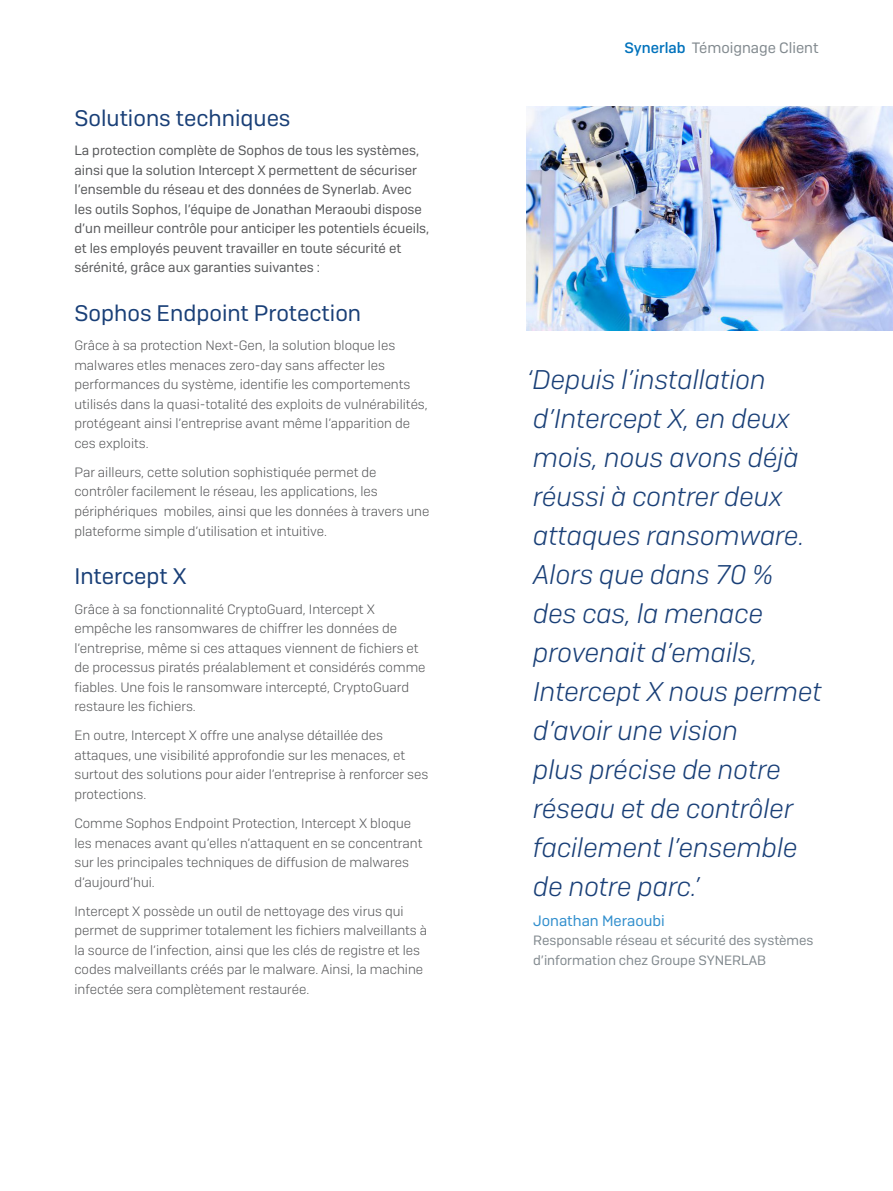
<style>
.page{position:relative;width:893px;height:1191px;background:#fff}
.page>*{position:absolute;margin:0;border:0;box-sizing:border-box;transform-origin:0 0}
.Qoute{font:italic 300 27px/39px "Sophos Sans";color:#193f77}
.Subheading_1{font:22.5px "Sophos Sans";color:#193f77}
.Page_Header{font:15px "Sophos Sans";color:#81898e}
.Acreditation{font:15px "Sophos Sans";color:#308ecd}
.Body_Copy{font:300 13.5px/19.5px "Sophos Sans";color:#57585a}
.Body_Copy-2{font:13.5px/19.5px "Sophos Sans";color:#57585a}
.Job_Title{font:13.5px/19.5px "Sophos Sans";color:#81898e}
.s1{font-weight:500;color:#0072bc}
</style>
<div class="page">
<img style="left:527px;top:106px;width:366px;height:225px">
<p class="Subheading_1" style="left:74px;top:105px;width:218px">Solutions techniques</p>
<p class="Body_Copy-2" style="left:74px;top:140px;width:357px">La protection complète de Sophos de tous les systèmes, ainsi que la solution Intercept X permettent de sécuriser l’ensemble du réseau et des données de Synerlab. Avec les outils Sophos, l’équipe de Jonathan Meraoubi dispose d’un meilleur contrôle pour anticiper les potentiels écueils, et les employés peuvent travailler en toute sécurité et sérénité, grâce aux garanties suivantes :</p>
<p class="Subheading_1" style="left:74px;top:300px;width:288px">Sophos Endpoint Protection</p>
<p class="Body_Copy" style="left:74px;top:335px;width:355px">Grâce à sa protection Next-Gen, la solution bloque les malwares etles menaces zero-day sans affecter les performances du système, identifie les comportements utilisés dans la quasi-totalité des exploits de vulnérabilités, protégeant ainsi l’entreprise avant même l’apparition de ces exploits.</p>
<p class="Body_Copy" style="left:74px;top:462px;width:357px">Par ailleurs, cette solution sophistiquée permet de contrôler facilement le réseau, les applications, les périphériques mobiles, ainsi que les données à travers une plateforme simple d’utilisation et intuitive.</p>
<p class="Subheading_1" style="left:74px;top:563px;width:114px">Intercept X</p>
<p class="Body_Copy" style="left:74px;top:599px;width:353px">Grâce à sa fonctionnalité CryptoGuard, Intercept X empêche les ransomwares de chiffrer les données de l’entreprise, même si ces attaques viennent de fichiers et de processus piratés préalablement et considérés comme fiables. Une fois le ransomware intercepté, CryptoGuard restaure les fichiers.</p>
<p class="Body_Copy" style="left:74px;top:725px;width:355px">En outre, Intercept X offre une analyse détaillée des attaques, une visibilité approfondie sur les menaces, et surtout des solutions pour aider l’entreprise à renforcer ses protections.</p>
<p class="Body_Copy" style="left:74px;top:813px;width:350px">Comme Sophos Endpoint Protection, Intercept X bloque les menaces avant qu’elles n’attaquent en se concentrant sur les principales techniques de diffusion de malwares d’aujourd’hui.</p>
<p class="Body_Copy" style="left:74px;top:901px;width:354px">Intercept X possède un outil de nettoyage des virus qui permet de supprimer totalement les fichiers malveillants à la source de l’infection, ainsi que les clés de registre et les codes malveillants créés par le malware. Ainsi, la machine infectée sera complètement restaurée.</p>
<p class="Page_Header" style="left:624px;top:39px;width:196px"><span class="s1">Synerlab</span> Témoignage Client</p>
<p class="Qoute" style="left:527px;top:360px;width:296px">‘Depuis l’installation d’Intercept X, en deux mois, nous avons déjà réussi à contrer deux attaques ransomware.<br>Alors que dans 70 %<br>des cas, la menace provenait d’emails,<br>Intercept X nous permet d’avoir une vision<br>plus précise de notre réseau et de contrôler facilement l’ensemble de notre parc.’</p>
<p class="Acreditation" style="left:533px;top:911px;width:133px">Jonathan Meraoubi</p>
<p class="Job_Title" style="left:533px;top:930px;width:282px">Responsable réseau et sécurité des systèmes d’information chez Groupe SYNERLAB</p>
</div>
